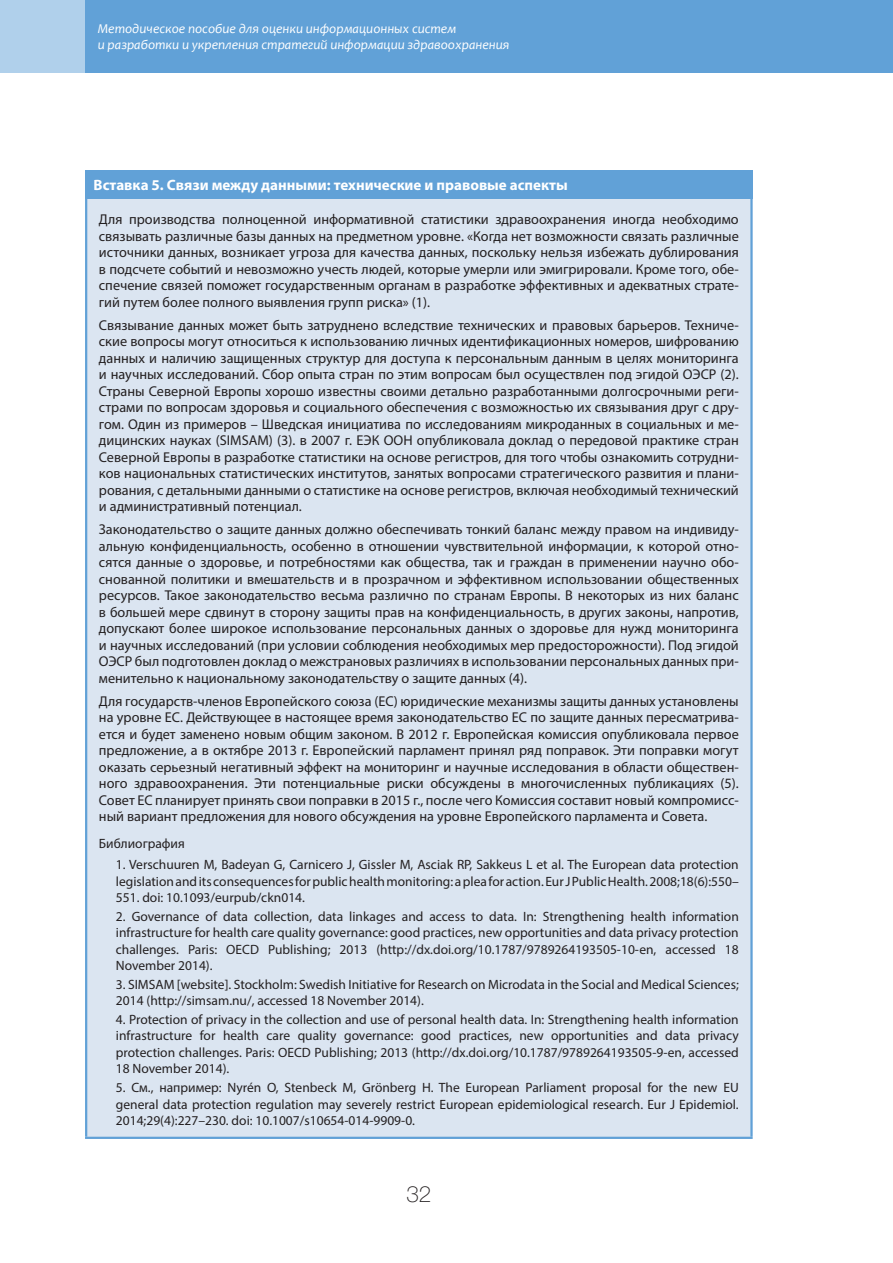
<style>
.page{position:relative;width:893px;height:1263px;background:#fff}
.page>*{position:absolute;margin:0;border:0;box-sizing:border-box;transform-origin:0 0}
.t1{font:100 22.5px "Helvetica Neue Cyr";color:#231f20}
.t2{font:700 15px "Myriad Pro";color:#fff}
.ТЕКСТ{font:14.25px/16.5px "Myriad Pro";color:#231f20;text-align:justify}
.ТЕКСТ-2{font:13.5px/16.5px "Myriad Pro";color:#231f20;text-align:justify}
.t3{font:italic 13.5px/16.2px "Candara";color:#fff}
</style>
<div class="page">
<div style="left:85px;top:0;width:808px;height:72px;background:#61a1d7"></div>
<div style="left:0;top:0;width:85px;height:72px;background:#b0d0eb"></div>
<div style="left:86px;top:171px;width:665px;height:967px;background:#dbe5f1"></div>
<hr style="left:85px;top:172px;width:2px;height:965px;background:#61a1d7">
<hr style="left:750px;top:172px;width:3px;height:965px;background:#61a1d7">
<hr style="left:85px;top:1137px;width:668px;height:2px;background:#61a1d7">
<div style="left:85px;top:170px;width:668px;height:28px;background:#61a1d7"></div>
<p class="t3" style="left:98px;top:20px;width:413px">Методическое пособие для оценки информационных систем<br>и разработки и укрепления стратегий информации здравоохранения</p>
<p class="t2" style="left:94px;top:175px;width:476px">Вставка 5. Связи между данными: технические и правовые аспекты</p>
<p class="ТЕКСТ" style="left:99px;top:211px;width:641px">Для производства полноценной информативной статистики здравоохранения иногда необходимо связывать различные базы данных на предметном уровне. «Когда нет возможности связать различные источники данных, возникает угроза для качества данных, поскольку нельзя избежать дублирования в подсчете событий и невозможно учесть людей, которые умерли или эмигрировали. Кроме того, обе&shy;спечение связей поможет государственным органам в разработке эффективных и адекватных страте&shy;гий путем более полного выявления групп риска» (1).</p>
<p class="ТЕКСТ" style="left:99px;top:317px;width:641px">Связывание данных может быть затруднено вследствие технических и правовых барьеров. Техниче&shy;ские вопросы могут относиться к использованию личных идентификационных номеров, шифрованию данных и наличию защищенных структур для доступа к персональным данным в целях мониторинга и научных исследований. Сбор опыта стран по этим вопросам был осуществлен под эгидой ОЭСР (2).<br>Страны Северной Европы хорошо известны своими детально разработанными долгосрочными реги&shy;страми по вопросам здоровья и социального обеспечения с возможностью их связывания друг с дру&shy;гом. Один из примеров – Шведская инициатива по исследованиям микроданных в социальных и ме&shy;дицинских науках (SIMSAM) (3). в 2007 г. ЕЭК ООН опубликовала доклад о передовой практике стран Северной Европы в разработке статистики на основе регистров, для того чтобы ознакомить сотрудни&shy;ков национальных статистических институтов, занятых вопросами стратегического развития и плани&shy;рования, с детальными данными о статистике на основе регистров, включая необходимый технический и административный потенциал.</p>
<p class="ТЕКСТ" style="left:99px;top:521px;width:641px">Законодательство о защите данных должно обеспечивать тонкий баланс между правом на индивиду&shy;альную конфиденциальность, особенно в отношении чувствительной информации, к которой отно&shy;сятся данные о здоровье, и потребностями как общества, так и граждан в применении научно обо&shy;снованной политики и вмешательств и в прозрачном и эффективном использовании общественных ресурсов. Такое законодательство весьма различно по странам Европы. В некоторых из них баланс в большей мере сдвинут в сторону защиты прав на конфиденциальность, в других законы, напротив, допускают более широкое использование персональных данных о здоровье для нужд мониторинга и научных исследований (при условии соблюдения необходимых мер предосторожности). Под эгидой ОЭСР был подготовлен доклад о межстрановых различиях в использовании персональных данных при&shy;менительно к национальному законодательству о защите данных (4).</p>
<p class="ТЕКСТ" style="left:99px;top:692px;width:641px">Для государств-членов Европейского союза (ЕС) юридические механизмы защиты данных установлены на уровне ЕС. Действующее в настоящее время законодательство ЕС по защите данных пересматрива&shy;ется и будет заменено новым общим законом. В 2012 г. Европейская комиссия опубликовала первое предложение, а в октябре 2013 г. Европейский парламент принял ряд поправок. Эти поправки могут оказать серьезный негативный эффект на мониторинг и научные исследования в области обществен&shy;ного здравоохранения. Эти потенциальные риски обсуждены в многочисленных публикациях (5).<br>Совет ЕС планирует принять свои поправки в 2015 г., после чего Комиссия составит новый компромисс&shy;ный вариант предложения для нового обсуждения на уровне Европейского парламента и Совета.</p>
<p class="ТЕКСТ-2" style="left:99px;top:835px;width:87px">Библиография</p>
<p class="ТЕКСТ-2" style="left:116px;top:856px;width:624px">1. Verschuuren M, Badeyan G, Carnicero J, Gissler M, Asciak RP, Sakkeus L et al. The European data protection legislation and its consequences for public health monitoring: a plea for action. Eur J Public Health. 2008;18(6):550– 551. doi: 10.1093/eurpub/ckn014.</p>
<p class="ТЕКСТ-2" style="left:116px;top:908px;width:624px">2. Governance of data collection, data linkages and access to data. In: Strengthening health information infrastructure for health care quality governance: good practices, new opportunities and data privacy protection challenges. Paris: OECD Publishing; 2013 (http://dx.doi.org/10.1787/9789264193505-10-en, accessed 18<br>November 2014).</p>
<p class="ТЕКСТ-2" style="left:116px;top:976px;width:624px">3. SIMSAM [website]. Stockholm: Swedish Initiative for Research on Microdata in the Social and Medical Sciences;<br>2014 (http://simsam.nu/, accessed 18 November 2014).</p>
<p class="ТЕКСТ-2" style="left:116px;top:1011px;width:624px">4. Protection of privacy in the collection and use of personal health data. In: Strengthening health information infrastructure for health care quality governance: good practices, new opportunities and data privacy protection challenges. Paris: OECD Publishing; 2013 (http://dx.doi.org/10.1787/9789264193505-9-en, accessed 18 November 2014).</p>
<p class="ТЕКСТ-2" style="left:116px;top:1079px;width:624px">5. См., например: Nyrén O, Stenbeck M, Grönberg H. The European Parliament proposal for the new EU general data protection regulation may severely restrict European epidemiological research. Eur J Epidemiol.<br>2014;29(4):227–230. doi: 10.1007/s10654-014-9909-0.</p>
<h1 class="t1" style="left:406px;top:1181px;width:27px">32</h1>
</div>
